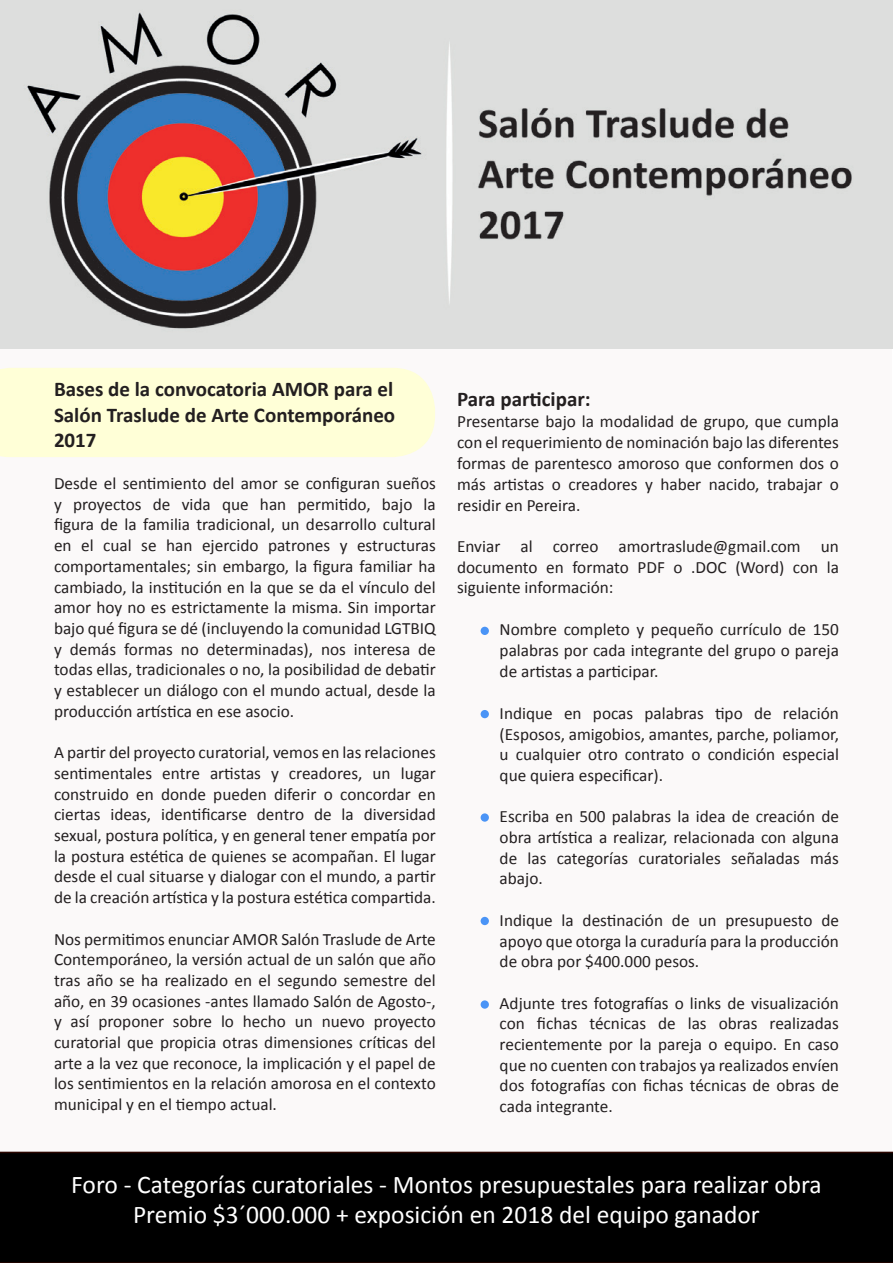
<style>
.page{position:relative;width:893px;height:1263px;background:#fff}
.page>*{position:absolute;margin:0;border:0;box-sizing:border-box;transform-origin:0 0}
.t1{font:25.5px "Calibri";color:#fff}
.t2{font:700 21px/25.2px "Calibri";color:#231f20}
.t3{font:17.25px/20.7px "Calibri";color:#231f20;text-align:justify}
</style>
<div class="page">
<div style="left:1px;top:349px;width:891px;height:914px;background:#fbf9f9"></div>
<div style="left:0;top:368px;width:435px;height:89px;background:#ffffd7"></div>
<div style="left:0;top:1151px;width:893px;height:112px;background:#000"></div>
<img style="left:1px;top:0;width:891px;height:349px">
<div style="left:481px;top:627px;width:8px;height:8px;background:#4a94f6;border-radius:50%"></div>
<div style="left:481px;top:710px;width:8px;height:8px;background:#4a94f6;border-radius:50%"></div>
<div style="left:481px;top:813px;width:8px;height:9px;background:#4a94f6;border-radius:50%"></div>
<div style="left:481px;top:917px;width:8px;height:8px;background:#4a94f6;border-radius:50%"></div>
<div style="left:481px;top:1000px;width:8px;height:9px;background:#4a94f6;border-radius:50%"></div>
<p class="t2" style="left:54px;top:377px;width:341px">Bases de la convocatoria AMOR para el</p>
<p class="t2" style="left:54px;top:402px;width:343px">Salón Traslude de Arte Contemporáneo<br>2017</p>
<p class="t3" style="left:54px;top:473px;width:383px">Desde el sentimiento del amor se configuran sueños y proyectos de vida que han permitido, bajo la figura de la familia tradicional, un desarrollo cultural en el cual se han ejercido patrones y estructuras comportamentales; sin embargo, la figura familiar ha cambiado, la institución en la que se da el vínculo del amor hoy no es estrictamente la misma. Sin importar bajo qué figura se dé (incluyendo la comunidad LGTBIQ y demás formas no determinadas), nos interesa de todas ellas, tradicionales o no, la posibilidad de debatir y establecer un diálogo con el mundo actual, desde la producción artística en ese asocio.</p>
<p class="t3" style="left:54px;top:742px;width:383px">A partir del proyecto curatorial, vemos en las relaciones sentimentales entre artistas y creadores, un lugar construido en donde pueden diferir o concordar en ciertas ideas, identificarse dentro de la diversidad sexual, postura política, y en general tener empatía por la postura estética de quienes se acompañan. El lugar desde el cual situarse y dialogar con el mundo, a partir de la creación artística y la postura estética compartida.</p>
<p class="t3" style="left:54px;top:928px;width:383px">Nos permitimos enunciar AMOR Salón Traslude de Arte Contemporáneo, la versión actual de un salón que año tras año se ha realizado en el segundo semestre del año, en 39 ocasiones -antes llamado Salón de Agosto-, y así proponer sobre lo hecho un nuevo proyecto curatorial que propicia otras dimensiones críticas del arte a la vez que reconoce, la implicación y el papel de los sentimientos en la relación amorosa en el contexto municipal y en el tiempo actual.</p>
<p class="t2" style="left:457px;top:387px;width:135px">Para participar:</p>
<p class="t3" style="left:457px;top:411px;width:383px">Presentarse bajo la modalidad de grupo, que cumpla con el requerimiento de nominación bajo las diferentes formas de parentesco amoroso que conformen dos o más artistas o creadores y haber nacido, trabajar o residir en Pereira.</p>
<p class="t3" style="left:457px;top:536px;width:383px">Enviar al correo amortraslude@gmail.com un documento en formato PDF o .DOC (Word) con la siguiente información:</p>
<p class="t3" style="left:500px;top:619px;width:341px">Nombre completo y pequeño currículo de 150 palabras por cada integrante del grupo o pareja de artistas a participar.</p>
<p class="t3" style="left:500px;top:703px;width:341px">Indique en pocas palabras tipo de relación (Esposos, amigobios, amantes, parche, poliamor, u cualquier otro contrato o condición especial que quiera especificar).</p>
<p class="t3" style="left:500px;top:806px;width:341px">Escriba en 500 palabras la idea de creación de obra artística a realizar, relacionada con alguna de las categorías curatoriales señaladas más abajo.</p>
<p class="t3" style="left:500px;top:910px;width:341px">Indique la destinación de un presupuesto de apoyo que otorga la curaduría para la producción de obra por $400.000 pesos.</p>
<p class="t3" style="left:500px;top:993px;width:341px">Adjunte tres fotografías o links de visualización con fichas técnicas de las obras realizadas recientemente por la pareja o equipo. En caso que no cuenten con trabajos ya realizados envíen dos fotografías con fichas técnicas de obras de cada integrante.</p>
<p class="t1" style="left:71px;top:1168px;width:752px">Foro - Categorías curatoriales - Montos presupuestales para realizar obra</p>
<p class="t1" style="left:133px;top:1199px;width:628px">Premio $3´000.000 + exposición en 2018 del equipo ganador</p>
</div>
